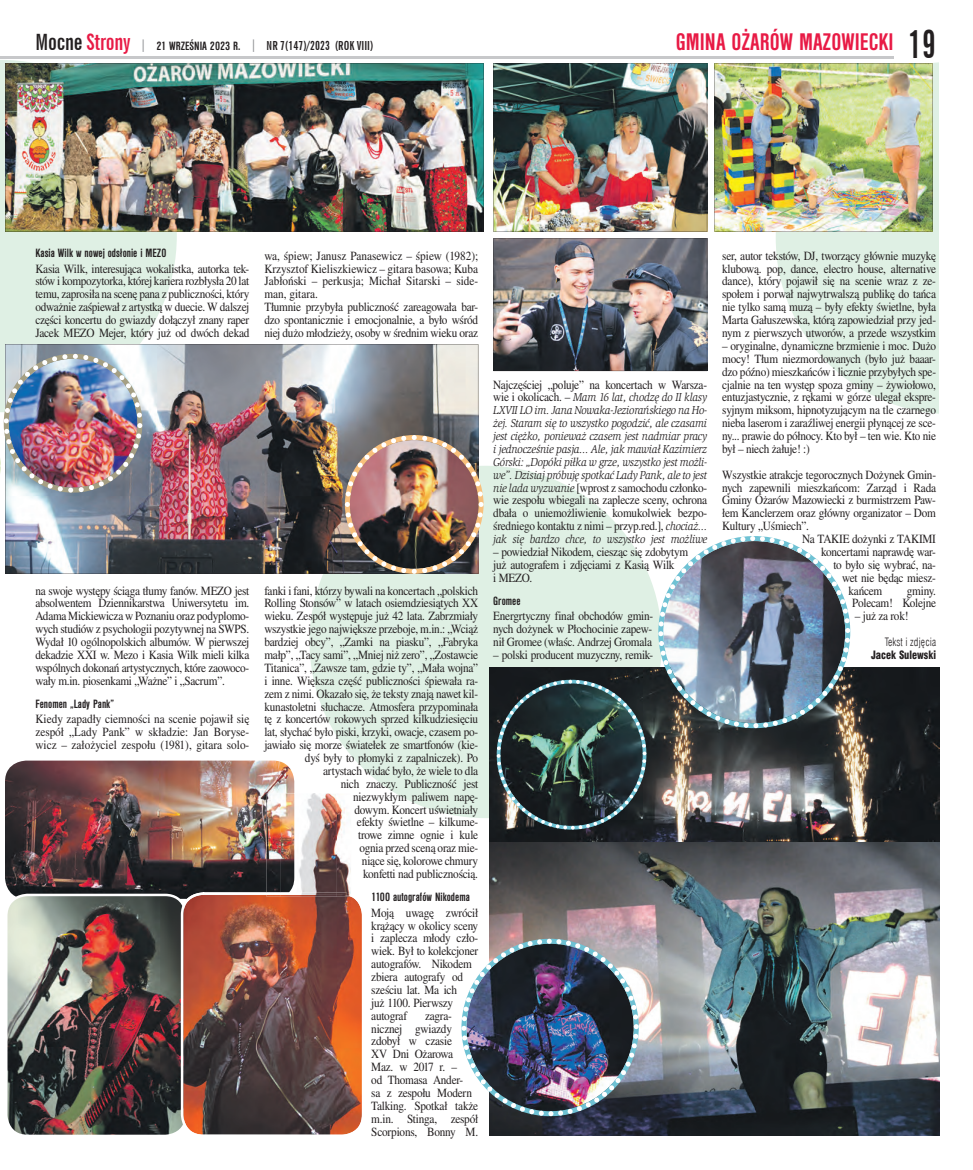
<style>
.page{position:relative;width:973px;height:1170px;background:#fff}
.page>*{position:absolute;margin:0;border:0;box-sizing:border-box;transform-origin:0 0}
.t1{font:700 condensed 25px "Nimbus San DEE";color:#e81a45}
.t2{font:12.5px/12.9px "Nimbus Rom No 9 LEE";letter-spacing:-.02em;color:#231f20;text-align:justify;scale:.9 1}
.t3{font:700 condensed 12.5px "Nimbus San DEE";color:#231f20}
.t4{font:700 extra-condensed 12.5px "News Gothic BT";color:#231f20}
.t5{font:italic 11.88px/12.9px "Slimbach Itc TEE";letter-spacing:-.02em;color:#231f20;text-align:justify;scale:.9 1}
.t6{font:11.25px "Swis 721 Lt Cn EU";letter-spacing:.01em;color:#231f20;scale:.9 1}
.t7{font:11.25px "Swis 721 Blk Cn EU";color:#231f20;scale:.9 1}
.s1{font-size:22.5px}
.s2{font-size:22.5px;color:#e81a45}
.s3{color:#939598}
.s4{font-family:"Nimbus San DEE";font-stretch:condensed}
.s5{font-family:"News Gothic BT";font-stretch:extra-condensed;font-size:38.75px;color:#231f20}
.s6{font-family:"Nimbus Rom No 9 LEE";font-style:normal;font-size:12.5px}
.s7{font-family:"Slimbach Itc TEE";font-style:italic;font-size:11.88px}
</style>
<div class="page">
<svg style="left:0;top:60px;width:177px;height:290px;background:#e1f1e6"></svg>
<div style="left:309px;top:466px;width:353px;height:352px;background:#dff0e4;border-radius:50%"></div>
<svg style="left:776px;top:62px;width:163px;height:352px;fill:#dff0e4"></svg>
<hr style="left:0;top:56px;width:893px;height:3px;background:#c7c8ca">
<img style="left:5px;top:63px;width:478px;height:169px">
<img style="left:493px;top:63px;width:214px;height:169px">
<img style="left:714px;top:63px;width:218px;height:169px">
<img style="left:5px;top:760px;width:289px;height:132px">
<img style="left:5px;top:344px;width:473px;height:230px">
<img style="left:493px;top:239px;width:214px;height:132px">
<img style="left:345px;top:435px;width:138px;height:139px">
<img style="left:0;top:350px;width:146px;height:185px">
<img style="left:489px;top:668px;width:450px;height:467px">
<img style="left:266px;top:793px;width:15px;height:99px">
<img style="left:7px;top:892px;width:355px;height:243px">
<img style="left:337px;top:802px;width:14px;height:90px">
<img style="left:281px;top:892px;width:70px;height:4px">
<img style="left:294px;top:793px;width:43px;height:99px">
<img style="left:281px;top:793px;width:13px;height:99px">
<img style="left:492px;top:675px;width:158px;height:159px">
<img style="left:461px;top:933px;width:183px;height:188px">
<img style="left:657px;top:536px;width:194px;height:193px">
<p class="t4" style="left:35px;top:38px;width:339px"><span class="s1">Mocne</span> <span class="s2">Strony</span> <span class="s3">|</span> <span class="s4">21 WRZEŚNIA 2023 R.</span> <span class="s3">|</span> NR 7(147)/2023 (ROK VIII)</p>
<h1 class="t1" style="left:675px;top:28px;width:262px">GMINA OŻARÓW MAZOWIECKI <span class="s5">19</span></h1>
<p class="t3" style="left:35px;top:246px;width:132px">Kasia Wilk w nowej odsłonie i MEZO</p>
<p class="t2" style="left:35px;top:262px;width:239px">Kasia Wilk, interesująca wokalistka, autorka tek&shy;stów i kompozytorka, której kariera rozbłysła 20 lat temu, zaprosiła na scenę pana z publiczności, który odważnie zaśpiewał z artystką w duecie. W dalszej części koncertu do gwiazdy dołączył znany raper Jacek MEZO Mejer, który już od dwóch dekad</p>
<p class="t2" style="left:264px;top:249px;width:239px;text-align:left">wa, śpiew; Janusz Panasewicz – śpiew (1982); Krzysztof Kieliszkiewicz – gitara basowa; Kuba Jabłoński – perkusja; Michał Sitarski – side&shy;man, gitara.<br>Tłumnie przybyła publiczność zareagowała bar&shy;dzo spontanicznie i emocjonalnie, a było wśród niej dużo młodzieży, osoby w średnim wieku oraz</p>
<p class="t2" style="left:35px;top:584px;width:239px">na swoje występy ściąga tłumy fanów. MEZO jest absolwentem Dziennikarstwa Uniwersytetu im.<br>Adama Mickiewicza w Poznaniu oraz podyplomo&shy;wych studiów z psychologii pozytywnej na SWPS.<br>Wydał 10 ogólnopolskich albumów. W pierwszej dekadzie XXI w. Mezo i Kasia Wilk mieli kilka wspólnych dokonań artystycznych, które zaowoco&shy;wały m.in. piosenkami „Ważne” i „Sacrum”.</p>
<p class="t3" style="left:35px;top:697px;width:80px">Fenomen „Lady Pank”</p>
<p class="t2" style="left:35px;top:713px;width:239px">Kiedy zapadły ciemności na scenie pojawił się zespół „Lady Pank” w składzie: Jan Boryse&shy;wicz – założyciel zespołu (1981), gitara solo-</p>
<p class="t2" style="left:264px;top:584px;width:239px;text-align:right">fanki i fani, którzy bywali na koncertach „polskich Rolling Stonsów” w latach osiemdziesiątych XX wieku. Zespół występuje już 42 lata. Zabrzmiały wszystkie jego największe przeboje, m.in.: „Wciąż bardziej obcy”, „Zamki na piasku”, „Fabryka małp”, „Tacy sami”, „Mniej niż zero”, „Zostawcie Titanica”, „Zawsze tam, gdzie ty”, „Mała wojna” i inne. Większa część publiczności śpiewała ra&shy;zem z nimi. Okazało się, że teksty znają nawet kil&shy;kunastoletni słuchacze. Atmosfera przypominała tę z koncertów rokowych sprzed kilkudziesięciu lat, słychać było piski, krzyki, owacje, czasem po&shy;jawiało się morze światełek ze smartfonów (kie&shy;dyś były to płomyki z zapalniczek). Po artystach widać było, że wiele to dla<br>nich znaczy. Publiczność jest<br>niezwykłym paliwem napę-<br>dowym. Koncert uświetniały<br>efekty świetlne – kilkume-<br>trowe zimne ognie i kule<br>ognia przed sceną oraz mie-<br>niące się, kolorowe chmury<br>konfetti nad publicznością.</p>
<p class="t3" style="left:371px;top:890px;width:100px">1100 autografów Nikodema</p>
<p class="t2" style="left:371px;top:906px;width:120px;text-align:left">Moją uwagę zwrócił krążący w okolicy sceny i zaplecza młody czło&shy;wiek. Był to kolekcjoner autografów. Nikodem zbiera autografy od sześciu lat. Ma ich<br>już 1100. Pierwszy autograf</p>
<p class="t2" style="left:371px;top:1009px;width:120px;text-align:left;text-indent:54px">zagra&shy;nicznej gwiazdy zdobył w czasie<br>XV Dni Ożarowa<br>Maz. w 2017 r. –<br>od Thomasa Ander-<br>sa z zespołu Modern<br>Talking. Spotkał także m.in. Stinga, zespół<br>Scorpions, Bonny M.</p>
<p class="t2" style="left:493px;top:378px;width:239px">Najczęściej „poluje” na koncertach w Warsza-</p>
<p class="t5" style="left:493px;top:391px;width:239px"><span class="s6">wie i okolicach. –</span> Mam 16 lat, chodzę do II klasy LXVII LO im. Jana Nowaka-Jeziorańskiego na Ho&shy;żej. Staram się to wszystko pogodzić, ale czasami jest ciężko, ponieważ czasem jest nadmiar pracy i jednocześnie pasja... Ale, jak mawiał Kazimierz Górski: „Dopóki piłka w grze, wszystko jest możli&shy;we”. Dzisiaj próbuję spotkać Lady Pank, ale to jest</p>
<p class="t2" style="left:493px;top:481px;width:239px"><span class="s7">nie lada wyzwanie</span> [wprost z samochodu członko&shy;wie zespołu wbiegali na zaplecze sceny, ochrona dbała o uniemożliwienie komukolwiek bezpo&shy;średniego kontaktu z nimi – przyp.red.], <span class="s7">chociaż...</span></p>
<p class="t5" style="left:493px;top:533px;width:239px">jak się bardzo chce, to wszystko jest możliwe</p>
<p class="t2" style="left:493px;top:545px;width:218px;text-align:left">– powiedział Nikodem, ciesząc się zdobytym już autografem i zdjęciami z Kasią Wilk<br>i MEZO.</p>
<p class="t3" style="left:493px;top:594px;width:29px">Gromee</p>
<p class="t2" style="left:493px;top:610px;width:179px">Energrtyczny finał obchodów gmin&shy;nych dożynek w Płochocinie zapew&shy;nił Gromee (właśc. Andrzej Gromala</p>
<p class="t2" style="left:493px;top:648px;width:179px">– polski producent muzyczny, remik-</p>
<p class="t2" style="left:722px;top:249px;width:239px">ser, autor tekstów, DJ, tworzący głównie muzykę klubową. pop, dance, electro house, alternative dance), który pojawił się na scenie wraz z ze&shy;społem i porwał najwytrwalszą publikę do tańca nie tylko samą muzą – były efekty świetlne, była Marta Gałuszewska, którą zapowiedział przy jed&shy;nym z pierwszych utworów, a przede wszystkim</p>
<p class="t2" style="left:722px;top:339px;width:239px">– oryginalne, dynamiczne brzmienie i moc. Dużo mocy! Tłum niezmordowanych (było już baaar&shy;dzo późno) mieszkańców i licznie przybyłych spe&shy;cjalnie na ten występ spoza gminy – żywiołowo, entuzjastycznie, z rękami w górze ulegał ekspre&shy;syjnym miksom, hipnotyzującym na tle czarnego nieba laserom i zaraźliwej energii płynącej ze sce&shy;ny... prawie do północy. Kto był – ten wie. Kto nie był – niech żałuje! :)</p>
<p class="t2" style="left:722px;top:468px;width:239px">Wszystkie atrakcje tegorocznych Dożynek Gmin-</p>
<p class="t2" style="left:722px;top:481px;width:239px">nych zapewnili mieszkańcom: Zarząd i Rada</p>
<p class="t2" style="left:722px;top:494px;width:239px">Gminy Ożarów Mazowiecki z burmistrzem Paw-</p>
<p class="t2" style="left:722px;top:507px;width:239px">łem Kanclerzem oraz główny organizator – Dom</p>
<p class="t2" style="left:722px;top:519px;width:98px">Kultury „Uśmiech”.</p>
<p class="t2" style="left:802px;top:532px;width:150px">Na TAKIE dożynki z TAKIMI</p>
<p class="t2" style="left:820px;top:545px;width:129px">koncertami naprawdę war-</p>
<p class="t2" style="left:833px;top:558px;width:115px">to było się wybrać, na-</p>
<p class="t2" style="left:842px;top:571px;width:106px">wet nie będąc miesz-</p>
<p class="t2" style="left:848px;top:584px;width:39px">kańcem</p>
<p class="t2" style="left:852px;top:584px;width:95px;text-align:right">gminy.<br>Polecam! Kolejne</p>
<p class="t2" style="left:854px;top:610px;width:61px">– już za rok!</p>
<p class="t6" style="left:884px;top:635px;width:58px">Tekst i zdjęcia</p>
<p class="t7" style="left:870px;top:648px;width:74px">Jacek Sulewski</p>
</div>
